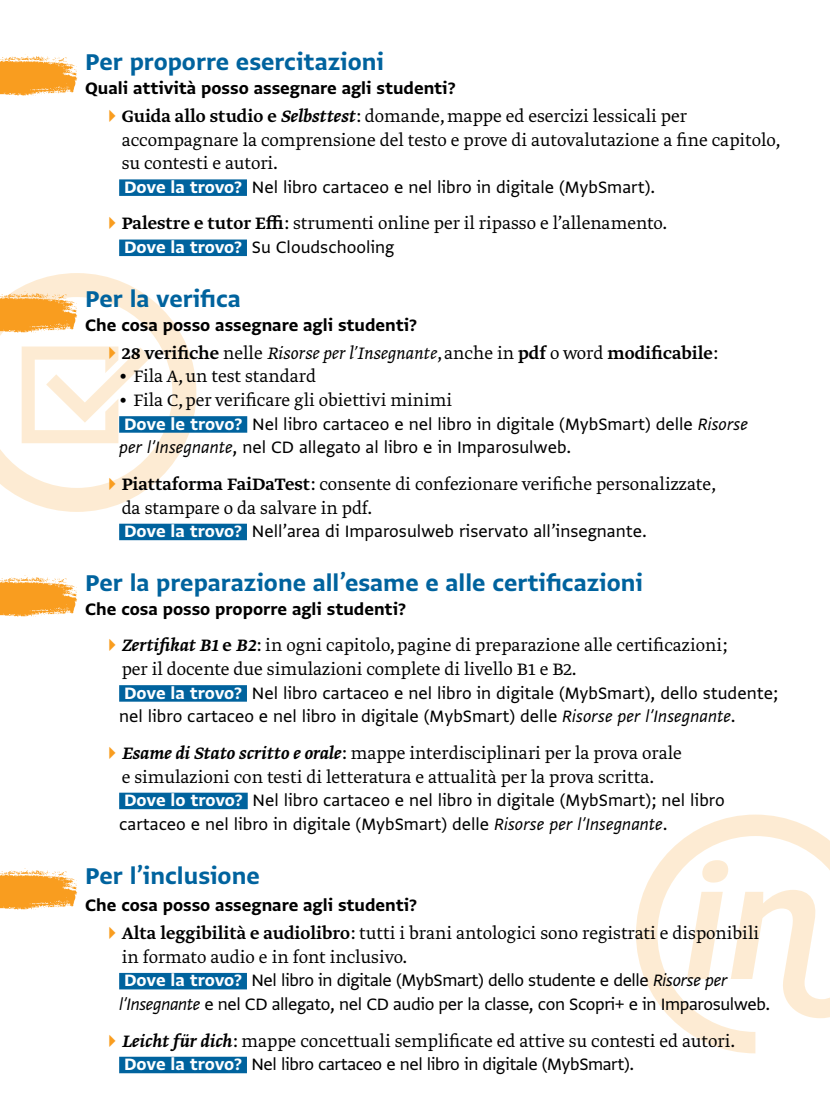
<style>
.page{position:relative;width:830px;height:1119px;background:#fff}
.page>*{position:absolute;margin:0;border:0;box-sizing:border-box;transform-origin:0 0}
.t1{font:27px "Greta Sans Std Bld";color:#00639e}
.t2{font:300 19.5px/23.7px "Greta Text Pro";color:#000}
.t3{font:19.5px/23.7px "Greta Sans Std";color:#000}
.t4{font:19.5px/23.7px "Greta Sans Std";letter-spacing:-.02em;color:#000}
.t5{font:19.5px "Greta Sans Std Bld";color:#000}
.t6{font:19.5px "Greta Text Pro Medium Min";color:#000}
.s1{color:#f99d1f}
.s2{font-family:"Greta Text Pro Medium Min";font-weight:400}
.s3{font-weight:500;font-style:italic}
.s4{font-family:"Greta Sans Std Bld";color:#fff}
.s5{font-family:"Greta Text Pro";font-weight:300}
.s6{font-family:"Greta Text Pro";font-weight:300;font-style:italic}
.s7{font-style:italic}
</style>
<div class="page">
<svg style="left:636px;top:814px;width:193px;height:239px"></svg>
<svg style="left:0;top:273px;width:196px;height:239px"></svg>
<svg style="left:22px;top:346px;width:128px;height:97px"></svg>
<div style="left:119px;top:179px;width:128px;height:17px;background:#00639e"></div>
<div style="left:119px;top:239px;width:128px;height:17px;background:#00639e"></div>
<div style="left:119px;top:416px;width:128px;height:16px;background:#00639e"></div>
<div style="left:119px;top:523px;width:128px;height:17px;background:#00639e"></div>
<div style="left:119px;top:685px;width:128px;height:16px;background:#00639e"></div>
<div style="left:119px;top:792px;width:128px;height:17px;background:#00639e"></div>
<div style="left:119px;top:972px;width:128px;height:17px;background:#00639e"></div>
<div style="left:119px;top:1056px;width:128px;height:17px;background:#00639e"></div>
<img style="left:0;top:56px;width:78px;height:40px">
<img style="left:0;top:291px;width:86px;height:46px">
<img style="left:0;top:575px;width:78px;height:42px">
<img style="left:0;top:868px;width:78px;height:42px">
<h1 class="t1" style="left:85px;top:46px;width:300px">Per proporre esercitazioni</h1>
<p class="t5" style="left:85px;top:77px;width:372px">Quali attività posso assegnare agli studenti?</p>
<p class="t2" style="left:122px;top:105px;width:660px;text-indent:-20px"><span class="s1">✔</span><span class="s2">Guida allo studio e</span> <span class="s3">Selbsttest</span>: domande, mappe ed esercizi lessicali per accompagnare la comprensione del testo e prove di autovalutazione a fine capitolo, su contesti e autori.</p>
<p class="t3" style="left:124px;top:175px;width:532px"><span class="s4">Dove la trovo?</span> Nel libro cartaceo e nel libro in digitale (MybSmart).</p>
<p class="t2" style="left:102px;top:212px;width:566px"><span class="s1">✔</span><span class="s2">Palestre e tutor Effi</span>: strumenti online per il ripasso e l’allenamento.</p>
<p class="t3" style="left:124px;top:235px;width:272px"><span class="s4">Dove la trovo?</span> Su Cloudschooling</p>
<h1 class="t1" style="left:85px;top:283px;width:157px">Per la verifica</h1>
<p class="t5" style="left:85px;top:313px;width:333px">Che cosa posso assegnare agli studenti?</p>
<p class="t6" style="left:102px;top:340px;width:617px"><span class="s1">✔</span>28 verifiche <span class="s5">nelle</span> <span class="s6">Risorse per l’Insegnante</span><span class="s5">, anche in</span> pdf <span class="s5">o word</span> modificabile<span class="s5">:</span></p>
<p class="t2" style="left:119px;top:365px;width:199px">• Fila A,un test standard</p>
<p class="t2" style="left:119px;top:389px;width:335px">• Fila C,per verificare gli obiettivi minimi</p>
<p class="t3" style="left:119px;top:411px;width:630px"><span class="s4">Dove le trovo?</span> Nel libro cartaceo e nel libro in digitale (MybSmart) delle <span class="s7">Risorse per l’Insegnante</span>, nel CD allegato al libro e in Imparosulweb.</p>
<p class="t2" style="left:122px;top:473px;width:595px;text-indent:-20px"><span class="s1">✔</span><span class="s2">Piattaforma FaiDaTest</span>: consente di confezionare verifiche personalizzate, da stampare o da salvare in pdf.</p>
<p class="t3" style="left:124px;top:519px;width:524px"><span class="s4">Dove la trovo?</span> Nell’area di Imparosulweb riservato all’insegnante.</p>
<h1 class="t1" style="left:85px;top:567px;width:559px">Per la preparazione all’esame e alle certificazioni</h1>
<p class="t5" style="left:85px;top:597px;width:322px">Che cosa posso proporre agli studenti?</p>
<p class="t2" style="left:122px;top:634px;width:607px;text-indent:-20px"><span class="s1">✔</span><span class="s3">Zertifikat B1</span> <span class="s2">e</span> <span class="s3">B2</span>: in ogni capitolo, pagine di preparazione alle certificazioni; per il docente due simulazioni complete di livello B1 e B2.</p>
<p class="t3" style="left:119px;top:680px;width:660px"><span class="s4">Dove la trovo?</span> Nel libro cartaceo e nel libro in digitale (MybSmart), dello studente; nel libro cartaceo e nel libro in digitale (MybSmart) delle <span class="s7">Risorse per l’Insegnante</span>.</p>
<p class="t2" style="left:102px;top:741px;width:581px;text-align:center"><span class="s1">✔</span><span class="s3">Esame di Stato scritto e orale</span>: mappe interdisciplinari per la prova orale e simulazioni con testi di letteratura e attualità per la prova scritta.</p>
<p class="t3" style="left:119px;top:788px;width:607px"><span class="s4">Dove lo trovo?</span> Nel libro cartaceo e nel libro in digitale (MybSmart); nel libro cartaceo e nel libro in digitale (MybSmart) delle <span class="s7">Risorse per l’Insegnante</span>.</p>
<h1 class="t1" style="left:85px;top:859px;width:176px">Per l’inclusione</h1>
<p class="t5" style="left:85px;top:893px;width:333px">Che cosa posso assegnare agli studenti?</p>
<p class="t2" style="left:122px;top:922px;width:638px;text-indent:-20px"><span class="s1">✔</span><span class="s2">Alta leggibilità e audiolibro</span>: tutti i brani antologici sono registrati e disponibili in formato audio e in font inclusivo.</p>
<p class="t4" style="left:119px;top:968px;width:652px"><span class="s4">Dove la trovo?</span> Nel libro in digitale (MybSmart) dello studente e delle <span class="s7">Risorse per l’Insegnante</span> e nel CD allegato, nel CD audio per la classe, con Scopri+ e in Imparosulweb.</p>
<p class="t2" style="left:102px;top:1029px;width:634px"><span class="s1">✔</span><span class="s3">Leicht für dich</span>: mappe concettuali semplificate ed attive su contesti ed autori.</p>
<p class="t4" style="left:124px;top:1052px;width:511px"><span class="s4">Dove la trovo?</span> Nel libro cartaceo e nel libro in digitale (MybSmart).</p>
</div>
